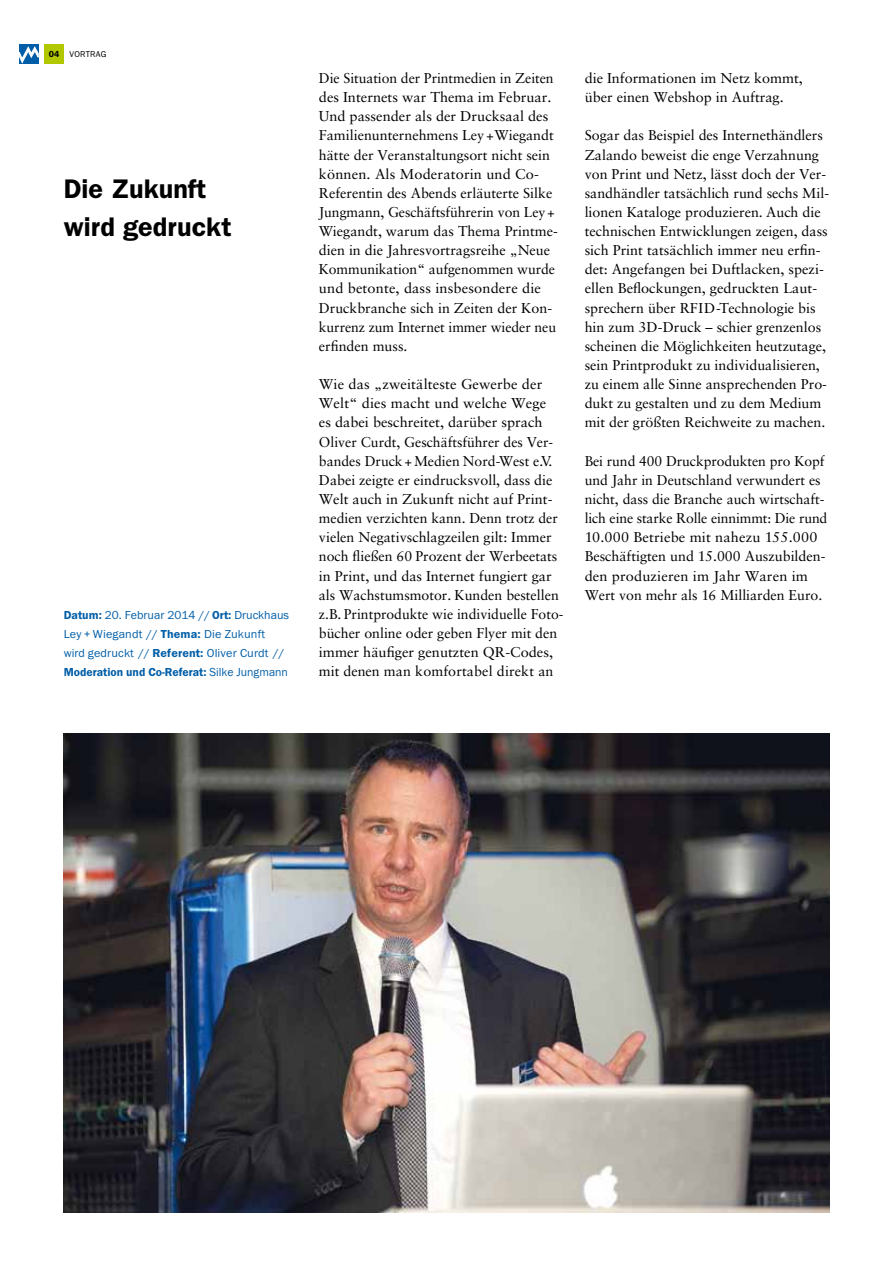
<style>
.page{position:relative;width:893px;height:1276px;background:#fff}
.page>*{position:absolute;margin:0;border:0;box-sizing:border-box;transform-origin:0 0}
.t1{font:600 27px/38.2px "Franklin Gothic";color:#000}
.t2{font:14.25px/19.2px "Sabon";color:#000}
.t3{font:12px/19.2px "Franklin Gothic EF";letter-spacing:.01em;color:#005ea8}
.t4{font:8.85px "Franklin Gothic EF";color:#000}
.s1{font-family:"Franklin Gothic";font-weight:600}
.s2{font-weight:600}
</style>
<div class="page">
<div style="left:45px;top:45px;width:19px;height:19px;background:#b1c800"></div>
<div style="left:19px;top:45px;width:19px;height:19px;background:#005ea8"></div>
<svg style="left:19px;top:47px;width:19px;height:16px"></svg>
<img style="left:64px;top:733px;width:765px;height:479px">
<p class="t4" style="left:49px;top:49px;width:38px"><span class="s1">04</span> Vortra</p>
<p class="t4" style="left:101px;top:49px;width:7px">g</p>
<h1 class="t1" style="left:64px;top:169px;width:169px">Die Zukunft wird gedruckt</h1>
<p class="t3" style="left:64px;top:605px;width:227px"><span class="s2">Datum:</span> 20. Februar 2014 // <span class="s2">Ort:</span> Druckhaus Ley + Wiegandt // <span class="s2">Thema:</span> Die Zukunft wird gedruckt // <span class="s2">Referent:</span> Oliver Curdt // <span class="s2">Moderation und Co-Referat:</span> Silke Jungmann</p>
<p class="t2" style="left:319px;top:68px;width:240px">Die Situation der Printmedien in Zeiten des Internets war Thema im Februar.<br>Und passender als der Drucksaal des Familienunternehmens Ley+Wiegandt hätte der Veranstaltungsort nicht sein können. Als Moderatorin und Co-Referentin des Abends erläuterte Silke Jungmann, Geschäftsführerin von Ley+ Wiegandt, warum das Thema Printme&shy;dien in die Jahresvortragsreihe „Neue Kommunikation“ aufgenommen wurde und betonte, dass insbesondere die Druckbranche sich in Zeiten der Kon&shy;kurrenz zum Internet immer wieder neu erfinden muss.</p>
<p class="t2" style="left:319px;top:374px;width:246px">Wie das „zweitälteste Gewerbe der Welt“ dies macht und welche Wege<br>es dabei beschreitet, darüber sprach Oliver Curdt, Geschäftsführer des Ver&shy;bandes Druck+Medien Nord-West e.V.<br>Dabei zeigte er eindrucksvoll, dass die Welt auch in Zukunft nicht auf Print&shy;medien verzichten kann. Denn trotz der vielen Negativschlagzeilen gilt: Immer noch fließen 60 Prozent der Werbeetats in Print, und das Internet fungiert gar als Wachstumsmotor. Kunden bestellen z.B. Printprodukte wie individuelle Foto&shy;bücher online oder geben Flyer mit den immer häufiger genutzten QR-Codes, mit denen man komfortabel direkt an</p>
<p class="t2" style="left:585px;top:68px;width:220px">die Informationen im Netz kommt, über einen Webshop in Auftrag.</p>
<p class="t2" style="left:585px;top:126px;width:246px">Sogar das Beispiel des Internethändlers Zalando beweist die enge Verzahnung von Print und Netz, lässt doch der Ver&shy;sandhändler tatsächlich rund sechs Mil&shy;lionen Kataloge produzieren. Auch die technischen Entwicklungen zeigen, dass sich Print tatsächlich immer neu erfin&shy;det: Angefangen bei Duftlacken, spezi&shy;ellen Beflockungen, gedruckten Laut&shy;sprechern über RFID-Technologie bis hin zum 3D-Druck – schier grenzenlos scheinen die Möglichkeiten heutzutage, sein Printprodukt zu individualisieren, zu einem alle Sinne ansprechenden Pro&shy;dukt zu gestalten und zu dem Medium mit der größten Reichweite zu machen.</p>
<p class="t2" style="left:585px;top:451px;width:244px">Bei rund 400 Druckprodukten pro Kopf und Jahr in Deutschland verwundert es nicht, dass die Branche auch wirtschaft&shy;lich eine starke Rolle einnimmt: Die rund 10.000 Betriebe mit nahezu 155.000<br>Beschäftigten und 15.000 Auszubilden&shy;den produzieren im Jahr Waren im Wert von mehr als 16 Milliarden Euro.</p>
</div>
